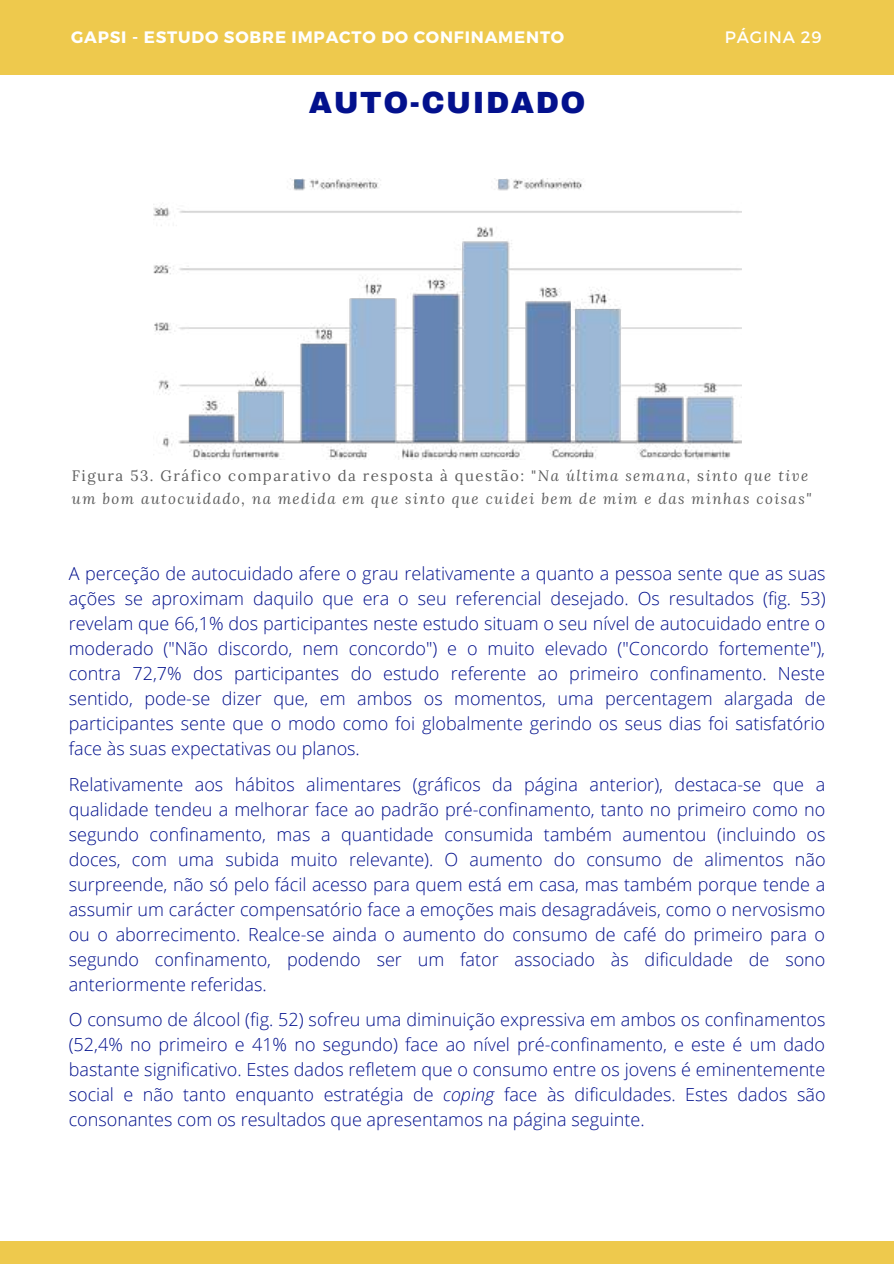
<style>
.page{position:relative;width:894px;height:1264px;background:#fff}
.page>*{position:absolute;margin:0;border:0;box-sizing:border-box;transform-origin:0 0}
.t1{font:900 30px "Archivo";letter-spacing:.05em;color:#03118d}
.t2{font:300 18px/25px "Open Sans";color:#03118d;text-align:justify}
.t3{font:700 16.5px "Montserrat";letter-spacing:.05em;color:#fff}
.t4{font:16.5px "Montserrat";letter-spacing:.05em;color:#fff}
.t5{font:italic 15px/23.4px "Lora";letter-spacing:.1em;color:#5e5e5e}
.s1{font-style:normal}
.s2{font-style:italic}
</style>
<div class="page">
<div style="left:0;top:0;width:893px;height:74px;background:#eec94d"></div>
<div style="left:0;top:1241px;width:893px;height:22px;background:#eec94d"></div>
<img style="left:153px;top:179px;width:588px;height:280px">
<p class="t3" style="left:71px;top:27px;width:494px">GAPSI - ESTUDO SOBRE IMPACTO DO CONFINAMENTO</p>
<p class="t4" style="left:724px;top:27px;width:98px">PÁGINA 29</p>
<h1 class="t1" style="left:309px;top:86px;width:278px">AUTO-CUIDADO</h1>
<p class="t5" style="left:72px;top:463px;width:741px"><span class="s1">Figura 53. Gráfico comparativo da resposta à questão: "</span>Na última semana, <span class="s1">s</span>into que tive um bom autocuidado, na medida em que sinto que cuidei bem de mim e das minhas coisas"</p>
<p class="t2" style="left:69px;top:560px;width:758px">A perceção de autocuidado afere o grau relativamente a quanto a pessoa sente que as suas ações se aproximam daquilo que era o seu referencial desejado. Os resultados (fig. 53) revelam que 66,1% dos participantes neste estudo situam o seu nível de autocuidado entre o moderado ("Não discordo, nem concordo") e o muito elevado ("Concordo fortemente"), contra 72,7% dos participantes do estudo referente ao primeiro confinamento. Neste sentido, pode-se dizer que, em ambos os momentos, uma percentagem alargada de participantes sente que o modo como foi globalmente gerindo os seus dias foi satisfatório face às suas expectativas ou planos.</p>
<p class="t2" style="left:69px;top:771px;width:758px">Relativamente aos hábitos alimentares (gráficos da página anterior), destaca-se que a qualidade tendeu a melhorar face ao padrão pré-confinamento, tanto no primeiro como no segundo confinamento, mas a quantidade consumida também aumentou (incluindo os doces, com uma subida muito relevante). O aumento do consumo de alimentos não surpreende, não só pelo fácil acesso para quem está em casa, mas também porque tende a assumir um carácter compensatório face a emoções mais desagradáveis, como o nervosismo ou o aborrecimento. Realce-se ainda o aumento do consumo de café do primeiro para o segundo confinamento, podendo ser um fator associado às dificuldade de sono anteriormente referidas.</p>
<p class="t2" style="left:69px;top:1006px;width:758px">O consumo de álcool (fig. 52) sofreu uma diminuição expressiva em ambos os confinamentos (52,4% no primeiro e 41% no segundo) face ao nível pré-confinamento, e este é um dado bastante significativo. Estes dados refletem que o consumo entre os jovens é eminentemente social e não tanto enquanto estratégia de <span class="s2">coping</span> face às dificuldades. Estes dados são consonantes com os resultados que apresentamos na página seguinte.</p>
</div>
